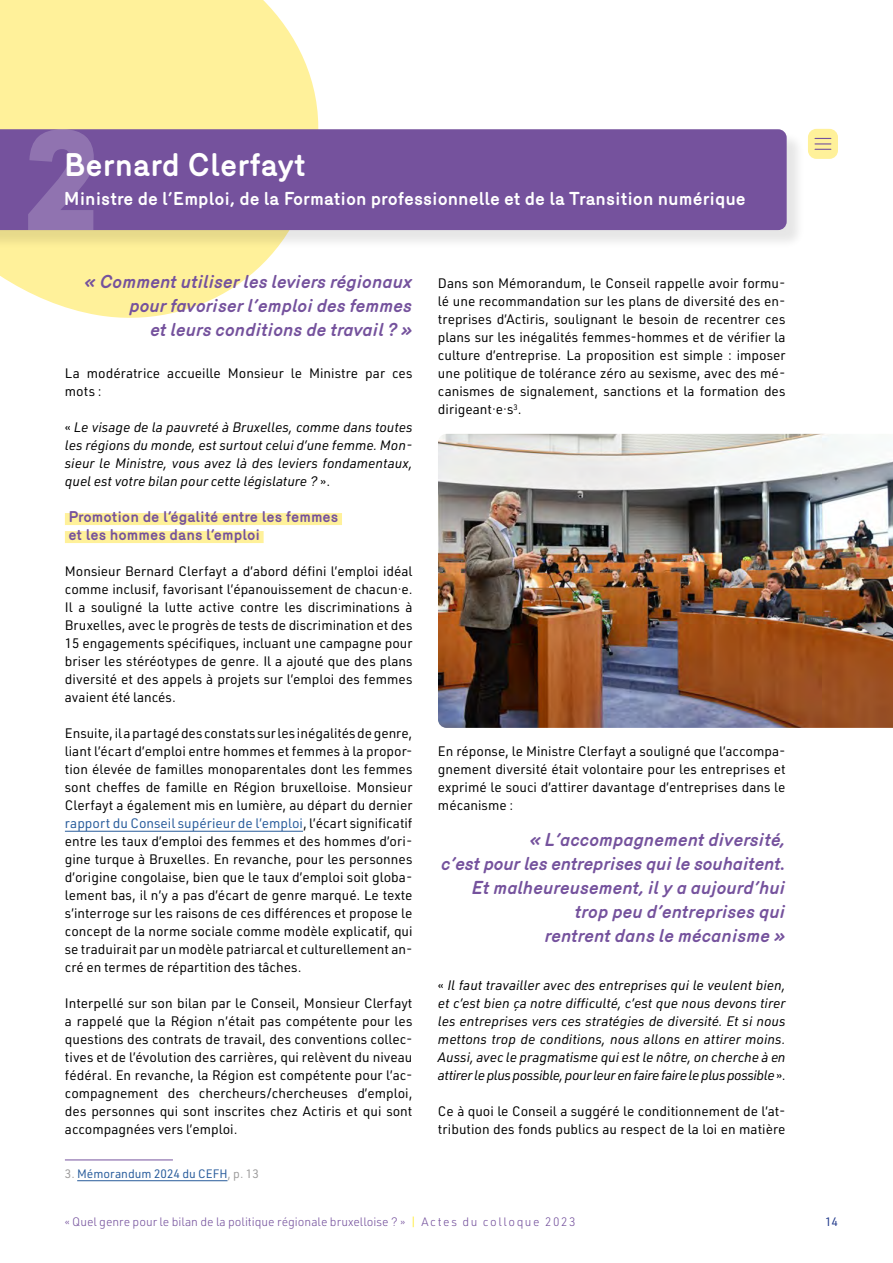
<style>
.page{position:relative;width:893px;height:1263px;background:#fff}
.page>*{position:absolute;margin:0;border:0;box-sizing:border-box;transform-origin:0 0}
.TITRE_CHAPITRE{font:700 31.5px "Mercury";color:#fff}
.CITATIONS{font:italic 700 18px/24px "Merkury";color:#75529d;text-align:right}
.TITRE_2{font:700 18px "Mercury";color:#fff}
.TITRE_X_X{font:700 15px/18px "Mercury";color:#75529d}
.BODYTEXT{font:13.5px/18px "URWDIN";color:#000;text-align:justify}
.BODYTEXT-2{font:italic 13.5px/18px "URWDIN";letter-spacing:-.015em;color:#000;text-align:justify}
.t1{font:300 12px "URWDIN";color:#75529d}
.FOOTNOTE{font:12px "URWDIN";color:#275b9b}
.t2{font:12px "URWDIN";color:#20388a}
.s1{font-style:normal}
.s2{color:#275b9b}
.s3{color:#9d9c9c}
.s4{color:#ffe600}
</style>
<div class="page">
<svg style="left:0;top:0;width:319px;height:318px;fill:#fff19a"></svg>
<div style="left:0;top:131px;width:805px;height:118px;background:#000;opacity:.1"></div>
<div style="left:0;top:129px;width:787px;height:101px;background:#75529d"></div>
<svg style="left:28px;top:129px;width:66px;height:101px;background:#8667a9"></svg>
<div style="left:65px;top:513px;width:277px;height:12px;background:#fff19a"></div>
<div style="left:65px;top:531px;width:199px;height:12px;background:#fff19a"></div>
<hr style="left:65px;top:831px;width:238px;height:1px;background:#275b9b">
<hr style="left:65px;top:1159px;width:108px;height:1px;background:#75529d">
<hr style="left:77px;top:1180px;width:151px;height:1px;background:#275b9b">
<img style="left:438px;top:434px;width:455px;height:294px">
<div style="left:808px;top:129px;width:30px;height:30px;background:#fff19a;border-radius:9px"></div>
<svg style="left:815px;top:138px;width:16px;height:12px"></svg>
<p class="TITRE_CHAPITRE" style="left:64px;top:146px;width:243px">Bernard Clerfayt</p>
<p class="TITRE_2" style="left:64px;top:188px;width:684px">Ministre de l’Emploi, de la Formation professionnelle et de la Transition numérique</p>
<p class="CITATIONS" style="left:85px;top:268px;width:329px">« Comment utiliser les leviers régionaux pour favoriser l’emploi des femmes<br>et leurs conditions de travail ? »</p>
<p class="BODYTEXT" style="left:65px;top:364px;width:349px">La modératrice accueille Monsieur le Ministre par ces mots :</p>
<p class="BODYTEXT-2" style="left:65px;top:418px;width:349px"><span class="s1">«</span> Le visage de la pauvreté à Bruxelles, comme dans toutes les régions du monde, est surtout celui d’une femme. Mon&shy;sieur le Ministre, vous avez là des leviers fondamentaux, quel est votre bilan pour cette législature ? <span class="s1">».</span></p>
<p class="TITRE_X_X" style="left:68px;top:508px;width:271px">Promotion de l’égalité entre les femmes et les hommes dans l’emploi</p>
<p class="BODYTEXT" style="left:65px;top:562px;width:349px">Monsieur Bernard Clerfayt a d’abord défini l’emploi idéal comme inclusif, favorisant l’épanouissement de chacun·e.<br>Il a souligné la lutte active contre les discriminations à Bruxelles, avec le progrès de tests de discrimination et des 15 engagements spécifiques, incluant une campagne pour briser les stéréotypes de genre. Il a ajouté que des plans diversité et des appels à projets sur l’emploi des femmes avaient été lancés.</p>
<p class="BODYTEXT" style="left:65px;top:724px;width:349px">Ensuite, il a partagé des constats sur les inégalités de genre, liant l’écart d’emploi entre hommes et femmes à la propor&shy;tion élevée de familles monoparentales dont les femmes sont cheffes de famille en Région bruxelloise. Monsieur Clerfayt a également mis en lumière, au départ du dernier <span class="s2">rapport du Conseil supérieur de l’emploi</span>, l’écart significatif entre les taux d’emploi des femmes et des hommes d’ori&shy;gine turque à Bruxelles. En revanche, pour les personnes d’origine congolaise, bien que le taux d’emploi soit globa&shy;lement bas, il n’y a pas d’écart de genre marqué. Le texte s’interroge sur les raisons de ces différences et propose le concept de la norme sociale comme modèle explicatif, qui se traduirait par un modèle patriarcal et culturellement an&shy;cré en termes de répartition des tâches.</p>
<p class="BODYTEXT" style="left:65px;top:994px;width:349px">Interpellé sur son bilan par le Conseil, Monsieur Clerfayt a rappelé que la Région n’était pas compétente pour les questions des contrats de travail, des conventions collec&shy;tives et de l’évolution des carrières, qui relèvent du niveau fédéral. En revanche, la Région est compétente pour l’ac&shy;compagnement des chercheurs/chercheuses d’emploi, des personnes qui sont inscrites chez Actiris et qui sont accompagnées vers l’emploi.</p>
<p class="FOOTNOTE" style="left:65px;top:1166px;width:195px"><span class="s3">3.</span> Mémorandum 2024 du CEFH<span class="s3">, p. 13</span></p>
<p class="BODYTEXT" style="left:438px;top:274px;width:349px">Dans son Mémorandum, le Conseil rappelle avoir formu&shy;lé une recommandation sur les plans de diversité des en&shy;treprises d’Actiris, soulignant le besoin de recentrer ces plans sur les inégalités femmes-hommes et de vérifier la culture d’entreprise. La proposition est simple : imposer une politique de tolérance zéro au sexisme, avec des mé&shy;canismes de signalement, sanctions et la formation des dirigeant·e·s<sup>3</sup>.</p>
<p class="BODYTEXT" style="left:438px;top:742px;width:349px">En réponse, le Ministre Clerfayt a souligné que l’accompa&shy;gnement diversité était volontaire pour les entreprises et exprimé le souci d’attirer davantage d’entreprises dans le mécanisme :</p>
<p class="CITATIONS" style="left:441px;top:826px;width:346px">« L’accompagnement diversité,<br>c’est pour les entreprises qui le souhaitent.<br>Et malheureusement, il y a aujourd’hui trop peu d’entreprises qui<br>rentrent dans le mécanisme »</p>
<p class="BODYTEXT-2" style="left:438px;top:976px;width:349px"><span class="s1">«</span> Il faut travailler avec des entreprises qui le veulent bien, et c’est bien ça notre difficulté, c’est que nous devons tirer les entreprises vers ces stratégies de diversité. Et si nous mettons trop de conditions, nous allons en attirer moins.<br>Aussi, avec le pragmatisme qui est le nôtre, on cherche à en attirer le plus possible, pour leur en faire faire le plus possible <span class="s1">».</span></p>
<p class="BODYTEXT" style="left:438px;top:1102px;width:349px">Ce à quoi le Conseil a suggéré le conditionnement de l’at&shy;tribution des fonds publics au respect de la loi en matière</p>
<p class="t1" style="left:65px;top:1213px;width:512px">« Quel genre pour le bilan de la politique régionale bruxelloise ? » <span class="s4">|</span> A c t e s d u c o l l o q u e 2 0 2 3</p>
<p class="t2" style="left:825px;top:1213px;width:14px">14</p>
</div>
